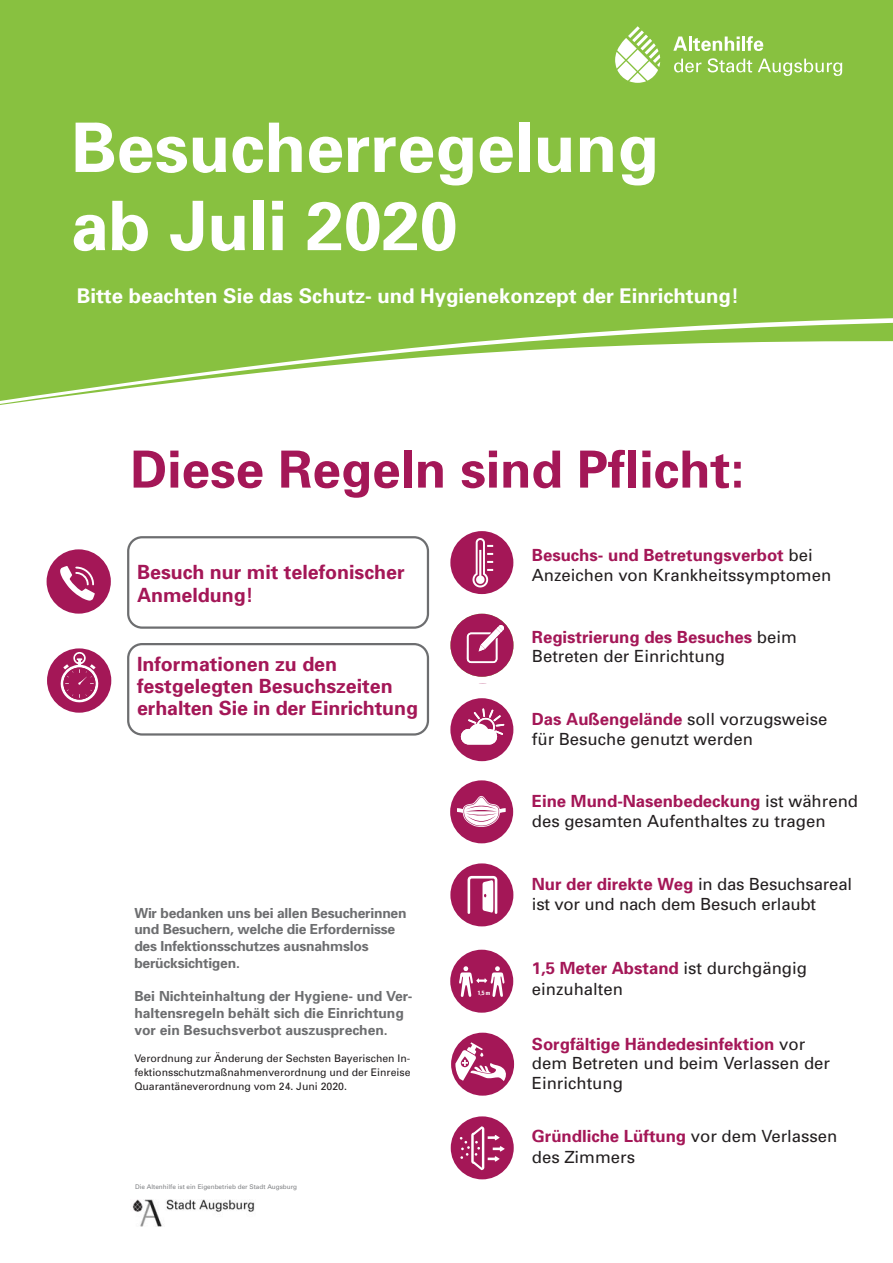
<style>
.page{position:relative;width:893px;height:1263px;background:#fff}
.page>*{position:absolute;margin:0;border:0;box-sizing:border-box;transform-origin:0 0}
.t1{font:700 68.4px/78.2px "Univers";color:#fff}
.t2{font:700 51.3px "Univers";color:#a41757}
.t3{font:700 20.25px "Univers";color:#fff}
.t4{font:700 19.65px/22.2px "Univers";color:#a41757}
.t5{font:16.8px/19.4px "Univers";color:#231f20}
.t6{font:700 13.95px/16.8px "Univers";letter-spacing:-.015em;color:#6d6e70}
.t7{font:10.5px/14px "Univers";color:#231f20;text-align:justify}
.t8{font:6.45px "Univers";color:#808285}
.t9{font:700 condensed 6.15px "Univers";color:#fff}
.s1{font-weight:700;color:#a41757}
</style>
<div class="page">
<div style="left:0;top:0;width:892px;height:440px;background:#88c140"></div>
<img style="left:132px;top:1200px;width:123px;height:26px">
<div style="left:0;top:408px;width:892px;height:32px;background:#fff"></div>
<svg style="left:0;top:318px;width:892px;height:90px;fill:#fff"></svg>
<div style="left:450px;top:698px;width:63px;height:63px;background:#a41757;border-radius:50%"></div>
<svg style="left:460px;top:708px;width:44px;height:37px"></svg>
<div style="left:450px;top:950px;width:63px;height:63px;background:#a41757;border-radius:50%"></div>
<svg style="left:459px;top:966px;width:45px;height:31px"></svg>
<div style="left:450px;top:531px;width:63px;height:63px;background:#a41757;border-radius:50%"></div>
<svg style="left:472px;top:538px;width:21px;height:50px"></svg>
<svg style="left:615px;top:26px;width:45px;height:57px"></svg>
<svg style="left:673px;top:37px;width:14px;height:14px"></svg>
<hr style="left:688px;top:37px;width:3px;height:14px;background:#fff">
<svg style="left:693px;top:37px;width:47px;height:14px"></svg>
<hr style="left:742px;top:37px;width:3px;height:14px;background:#fff">
<svg style="left:746px;top:36px;width:17px;height:15px"></svg>
<svg style="left:674px;top:59px;width:27px;height:13px"></svg>
<svg style="left:707px;top:58px;width:45px;height:14px"></svg>
<svg style="left:758px;top:59px;width:84px;height:17px"></svg>
<div style="left:450px;top:863px;width:63px;height:63px;background:#a41757;border-radius:50%"></div>
<svg style="left:467px;top:876px;width:30px;height:38px"></svg>
<div style="left:451px;top:1116px;width:63px;height:63px;background:#a41757;border-radius:50%"></div>
<svg style="left:460px;top:1126px;width:45px;height:44px"></svg>
<div style="left:450px;top:614px;width:63px;height:63px;background:#a41757;border-radius:50%"></div>
<svg style="left:467px;top:625px;width:37px;height:38px"></svg>
<div style="left:451px;top:1033px;width:63px;height:63px;background:#a41757;border-radius:50%"></div>
<svg style="left:455px;top:1042px;width:52px;height:39px"></svg>
<div style="left:450px;top:780px;width:63px;height:63px;background:#a41757;border-radius:50%"></div>
<svg style="left:457px;top:796px;width:49px;height:31px"></svg>
<div style="left:47px;top:549px;width:64px;height:65px;background:#a41757;border-radius:50%"></div>
<svg style="left:60px;top:566px;width:35px;height:35px"></svg>
<div style="left:47px;top:648px;width:64px;height:65px;background:#a41757;border-radius:50%"></div>
<svg style="left:60px;top:652px;width:40px;height:51px"></svg>
<svg style="left:127px;top:536px;width:302px;height:93px"></svg>
<svg style="left:127px;top:643px;width:302px;height:93px"></svg>
<h1 class="t1" style="left:71px;top:115px;width:589px">Besucherregelung ab Juli 2020</h1>
<p class="t3" style="left:77px;top:288px;width:663px">Bitte beachten Sie das Schutz- und Hygienekonzept der Einrichtung!</p>
<h2 class="t2" style="left:130px;top:451px;width:616px">Diese Regeln sind Pflicht:</h2>
<p class="t4" style="left:137px;top:563px;width:269px">Besuch nur mit telefonischer<br>Anmeldung!</p>
<p class="t4" style="left:137px;top:654px;width:282px">Informationen zu den festgelegten Besuchszeiten erhalten Sie in der Einrichtung</p>
<p class="t6" style="left:134px;top:906px;width:274px">Wir bedanken uns bei allen Besucherinnen und Besuchern, welche die Erfordernisse des Infektionsschutzes ausnahmslos berücksichtigen.</p>
<p class="t6" style="left:134px;top:989px;width:280px">Bei Nichteinhaltung der Hygiene- und Ver&shy;haltensregeln behält sich die Einrichtung vor ein Besuchsverbot auszusprechen.</p>
<p class="t7" style="left:134px;top:1052px;width:278px">Verordnung zur Änderung der Sechsten Bayerischen In&shy;fektionsschutzmaßnahmenverordnung und der Einreise Quarantäneverordnung vom 24. Juni 2020.</p>
<p class="t8" style="left:135px;top:1185px;width:164px">Die Altenhilfe ist ein Eigenbetrieb der Stadt Augsburg</p>
<p class="t9" style="left:478px;top:991px;width:14px">1,5 m</p>
<p class="t5" style="left:532px;top:547px;width:301px"><span class="s1">Besuchs- und Betretungsverbot</span> bei<br>Anzeichen von Krankheitssymptomen</p>
<p class="t5" style="left:532px;top:628px;width:266px"><span class="s1">Registrierung des Besuches</span> beim<br>Betreten der Einrichtung</p>
<p class="t5" style="left:532px;top:710px;width:297px;line-height:20.2px"><span class="s1">Das Außengelände</span> soll vorzugsweise für Besuche genutzt werden</p>
<p class="t5" style="left:532px;top:793px;width:328px"><span class="s1">Eine Mund-Nasenbedeckung</span> ist während des gesamten Aufenthaltes zu tragen</p>
<p class="t5" style="left:532px;top:875px;width:322px;line-height:20.2px"><span class="s1">Nur der direkte Weg</span> in das Besuchsareal ist vor und nach dem Besuch erlaubt</p>
<p class="t5" style="left:532px;top:960px;width:277px;line-height:20.2px"><span class="s1">1,5 Meter Abstand</span> ist durchgängig einzuhalten</p>
<p class="t5" style="left:532px;top:1036px;width:300px"><span class="s1">Sorgfältige Händedesinfektion</span> vor dem Betreten und beim Verlassen der<br>Einrichtung</p>
<p class="t5" style="left:532px;top:1128px;width:307px;line-height:20.2px"><span class="s1">Gründliche Lüftung</span> vor dem Verlassen des Zimmers</p>
</div>
